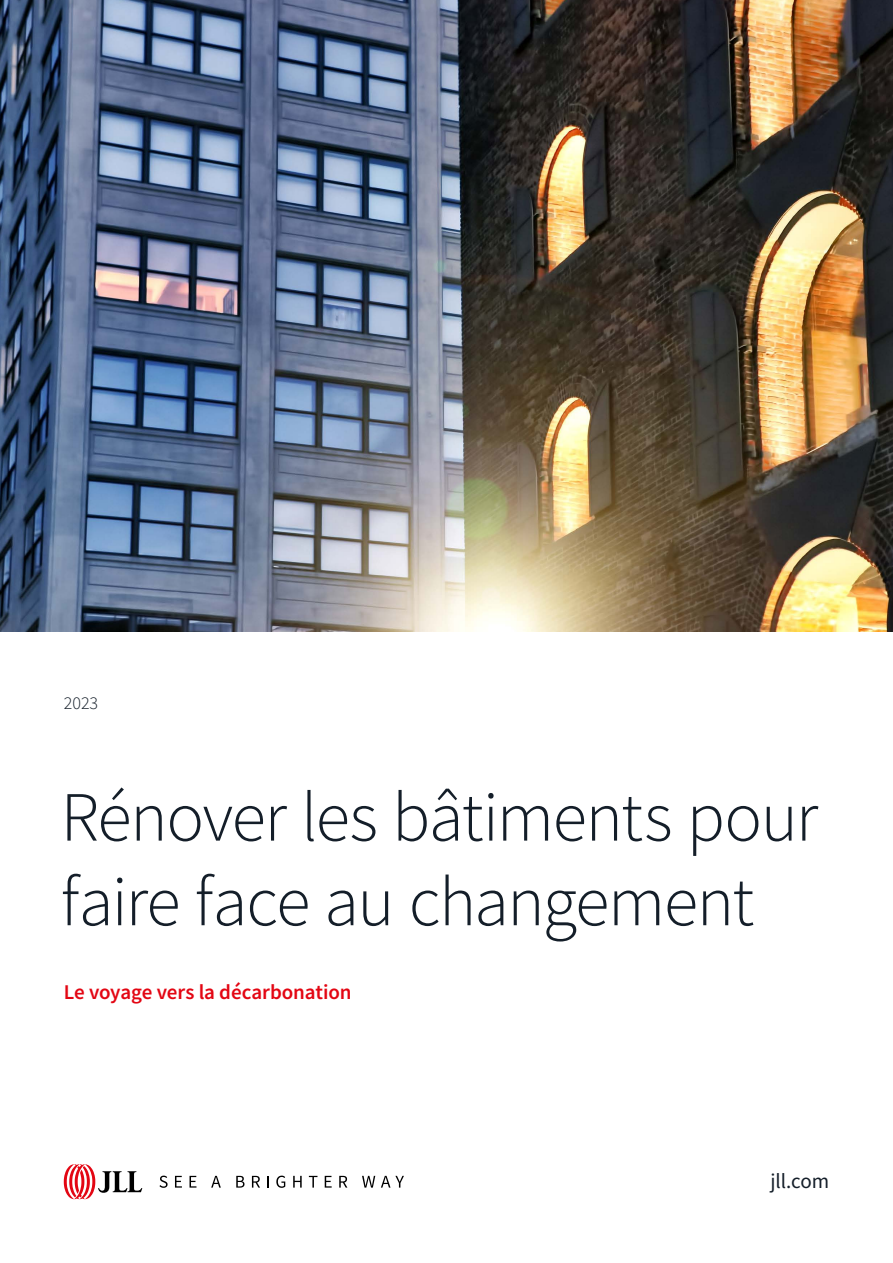
<style>
.page{position:relative;width:893px;height:1263px;background:#fff}
.page>*{position:absolute;margin:0;border:0;box-sizing:border-box;transform-origin:0 0}
.t1{font:300 70.5px/84.6px "Source Sans Pro";letter-spacing:-.02em;color:#141e29}
.t2{font:600 21px "Source Sans Pro";letter-spacing:-.005em;color:#e30613}
.t3{font:21px "Source Sans Pro";color:#141e29}
.t4{font:300 18px "Source Sans Pro";color:#141e29}
</style>
<div class="page">
<img style="left:0;top:0;width:893px;height:631px">
<svg style="left:64px;top:1164px;width:78px;height:35px"></svg>
<svg style="left:159px;top:1175px;width:9px;height:13px"></svg>
<svg style="left:175px;top:1176px;width:7px;height:11px"></svg>
<svg style="left:190px;top:1176px;width:6px;height:11px"></svg>
<svg style="left:211px;top:1176px;width:10px;height:11px"></svg>
<svg style="left:236px;top:1176px;width:8px;height:11px"></svg>
<svg style="left:252px;top:1176px;width:8px;height:11px"></svg>
<svg style="left:267px;top:1176px;width:2px;height:11px"></svg>
<svg style="left:276px;top:1175px;width:9px;height:13px"></svg>
<svg style="left:293px;top:1176px;width:9px;height:11px"></svg>
<svg style="left:309px;top:1176px;width:8px;height:11px"></svg>
<svg style="left:325px;top:1176px;width:7px;height:11px"></svg>
<svg style="left:339px;top:1176px;width:8px;height:11px"></svg>
<svg style="left:362px;top:1176px;width:13px;height:11px"></svg>
<svg style="left:381px;top:1176px;width:23px;height:11px"></svg>
<p class="t4" style="left:64px;top:692px;width:36px">2023</p>
<p class="t1" style="left:61px;top:775px;width:759px">Rénover les bâtiments pour faire face au changement</p>
<p class="t2" style="left:64px;top:978px;width:289px">Le voyage vers la décarbonation</p>
<p class="t3" style="left:770px;top:1167px;width:60px">jll.com</p>
</div>
